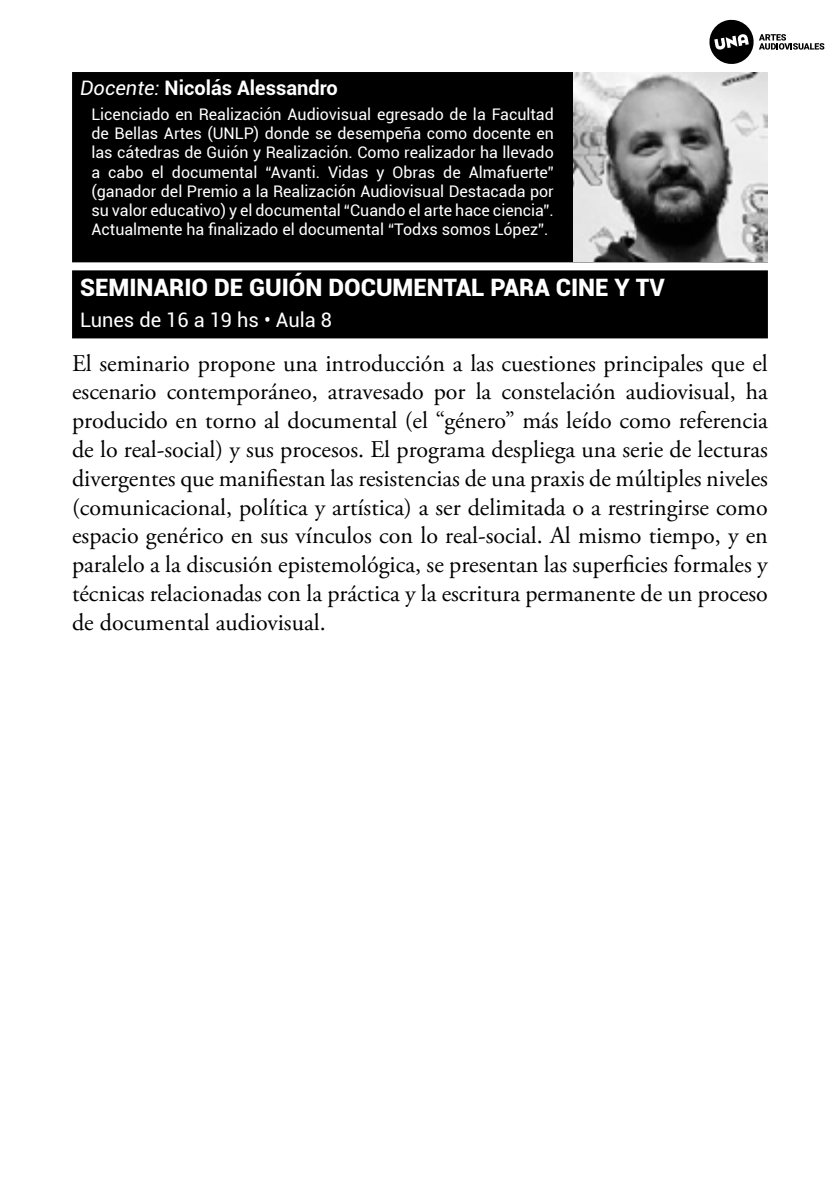
<style>
.page{position:relative;width:840px;height:1191px;background:#fff}
.page>*{position:absolute;margin:0;border:0;box-sizing:border-box;transform-origin:0 0}
.t1{font:24px/28.8px "Adobe Garamond Pro";color:#000;text-align:justify}
.t2{font:900 24px "Roboto";color:#fff}
.t3{font:700 20px "Roboto";color:#fff}
.t4{font:20px "Roboto";color:#fff}
.t5{font:16px/19.2px "Roboto";color:#fff;text-align:justify}
.s1{font-weight:400;font-style:italic}
</style>
<div class="page">
<svg style="left:709px;top:19px;width:114px;height:45px"></svg>
<div style="left:72px;top:72px;width:695px;height:190px;background:#000"></div>
<img style="left:573px;top:73px;width:194px;height:189px">
<div style="left:72px;top:270px;width:695px;height:68px;background:#000"></div>
<p class="t3" style="left:80px;top:74px;width:259px"><span class="s1">Docente:</span> Nicolás Alessandro</p>
<p class="t5" style="left:91px;top:104px;width:463px">Licenciado en Realización Audiovisual egresado de la Facultad de Bellas Artes (UNLP) donde se desempeña como docente en las cátedras de Guión y Realización. Como realizador ha llevado a cabo el documental “Avanti. Vidas y Obras de Almafuerte” (ganador del Premio a la Realización Audiovisual Destacada por su valor educativo) y el documental “Cuando el arte hace ciencia”.<br>Actualmente ha finalizado el documental “Todxs somos López”.</p>
<p class="t2" style="left:80px;top:271px;width:586px">SEMINARIO DE GUIÓN DOCUMENTAL PARA CINE Y TV</p>
<p class="t4" style="left:80px;top:306px;width:253px">Lunes de 16 a 19 hs • Aula 8</p>
<p class="t1" style="left:72px;top:349px;width:697px">El seminario propone una introducción a las cuestiones principales que el escenario contemporáneo, atravesado por la constelación audiovisual, ha producido en torno al documental (el “género” más leído como referencia de lo real-social) y sus procesos. El programa despliega una serie de lecturas divergentes que manifiestan las resistencias de una praxis de múltiples niveles (comunicacional, política y artística) a ser delimitada o a restringirse como espacio genérico en sus vínculos con lo real-social. Al mismo tiempo, y en paralelo a la discusión epistemológica, se presentan las superficies formales y técnicas relacionadas con la práctica y la escritura permanente de un proceso de documental audiovisual.</p>
</div>
